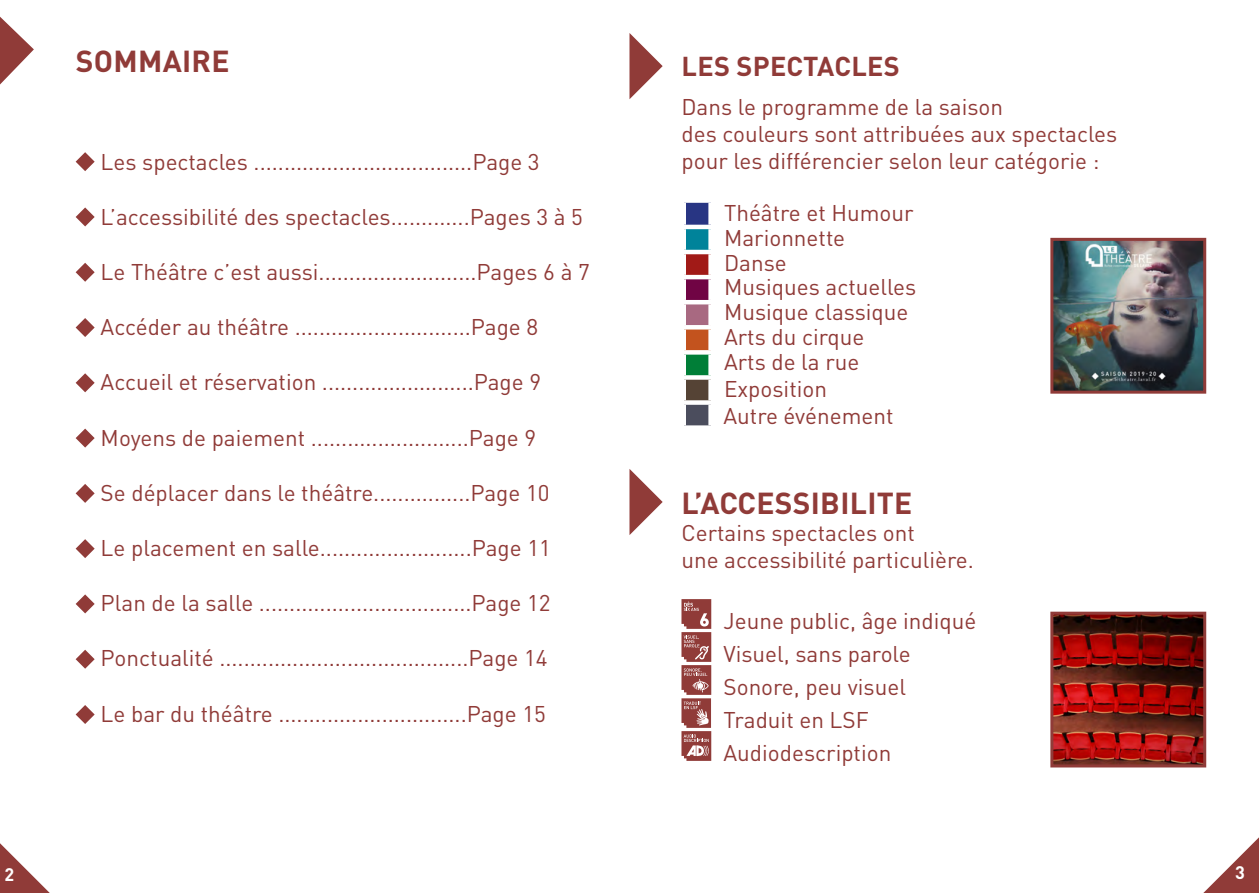
<style>
.page{position:relative;width:1259px;height:893px;background:#fff}
.page>*{position:absolute;margin:0;border:0;box-sizing:border-box;transform-origin:0 0}
.titre1{font:700 30px "DIN Pro";letter-spacing:.01em;color:#903b38}
.titre1-2{font:700 27px "DIN Pro";letter-spacing:.01em;color:#903b38}
.Style_de_paragraphe{font:22.5px/27px "DIN Pro";color:#903b38}
.t1{font:700 18px "DIN Pro";color:#fff}
</style>
<div class="page">
<svg style="left:1203px;top:837px;width:56px;height:56px"></svg>
<svg style="left:0;top:843px;width:50px;height:50px"></svg>
<svg style="left:681px;top:599px;width:30px;height:162px;background:#ab6c6a"></svg>
<svg style="left:76px;top:152px;width:19px;height:19px"></svg>
<svg style="left:76px;top:207px;width:19px;height:19px"></svg>
<svg style="left:76px;top:263px;width:19px;height:19px"></svg>
<svg style="left:76px;top:318px;width:19px;height:19px"></svg>
<svg style="left:76px;top:373px;width:19px;height:19px"></svg>
<svg style="left:76px;top:429px;width:19px;height:19px"></svg>
<svg style="left:76px;top:484px;width:19px;height:19px"></svg>
<svg style="left:76px;top:539px;width:19px;height:19px"></svg>
<svg style="left:76px;top:594px;width:19px;height:19px"></svg>
<svg style="left:76px;top:650px;width:19px;height:19px"></svg>
<svg style="left:0;top:17px;width:34px;height:68px"></svg>
<svg style="left:629px;top:33px;width:33px;height:66px"></svg>
<svg style="left:629px;top:469px;width:33px;height:66px"></svg>
<div style="left:684px;top:201px;width:26px;height:26px;background:#283583"></div>
<div style="left:684px;top:227px;width:26px;height:25px;background:#00839a"></div>
<div style="left:684px;top:252px;width:26px;height:25px;background:#a11a17"></div>
<div style="left:684px;top:277px;width:26px;height:25px;background:#700444"></div>
<div style="left:684px;top:302px;width:26px;height:25px;background:#a86981"></div>
<div style="left:684px;top:327px;width:26px;height:25px;background:#c3531e"></div>
<div style="left:684px;top:352px;width:26px;height:25px;background:#007e37"></div>
<div style="left:684px;top:377px;width:26px;height:26px;background:#554335"></div>
<div style="left:684px;top:403px;width:26px;height:25px;background:#4b4d5d"></div>
<div style="left:681px;top:198px;width:32px;height:5px;background:#fff"></div>
<div style="left:681px;top:203px;width:5px;height:22px;background:#fff"></div>
<div style="left:708px;top:203px;width:5px;height:22px;background:#fff"></div>
<hr style="left:681px;top:225px;width:32px;height:4px;background:#fff">
<div style="left:681px;top:229px;width:5px;height:21px;background:#fff"></div>
<div style="left:708px;top:229px;width:5px;height:21px;background:#fff"></div>
<hr style="left:681px;top:250px;width:32px;height:4px;background:#fff">
<div style="left:681px;top:254px;width:5px;height:21px;background:#fff"></div>
<div style="left:708px;top:254px;width:5px;height:21px;background:#fff"></div>
<hr style="left:681px;top:275px;width:32px;height:4px;background:#fff">
<div style="left:681px;top:279px;width:5px;height:21px;background:#fff"></div>
<div style="left:708px;top:279px;width:5px;height:21px;background:#fff"></div>
<hr style="left:681px;top:300px;width:32px;height:4px;background:#fff">
<div style="left:681px;top:304px;width:5px;height:21px;background:#fff"></div>
<div style="left:708px;top:304px;width:5px;height:21px;background:#fff"></div>
<div style="left:681px;top:325px;width:32px;height:5px;background:#fff"></div>
<div style="left:681px;top:330px;width:5px;height:20px;background:#fff"></div>
<div style="left:708px;top:330px;width:5px;height:20px;background:#fff"></div>
<div style="left:681px;top:350px;width:32px;height:5px;background:#fff"></div>
<div style="left:681px;top:355px;width:5px;height:20px;background:#fff"></div>
<div style="left:708px;top:355px;width:5px;height:20px;background:#fff"></div>
<div style="left:681px;top:375px;width:32px;height:5px;background:#fff"></div>
<div style="left:681px;top:380px;width:5px;height:20px;background:#fff"></div>
<div style="left:708px;top:380px;width:5px;height:20px;background:#fff"></div>
<div style="left:681px;top:400px;width:32px;height:5px;background:#fff"></div>
<div style="left:681px;top:405px;width:5px;height:20px;background:#fff"></div>
<div style="left:708px;top:405px;width:5px;height:20px;background:#fff"></div>
<div style="left:681px;top:425px;width:32px;height:5px;background:#fff"></div>
<img style="left:1054px;top:616px;width:148px;height:147px">
<div style="left:1050px;top:612px;width:156px;height:155px;border:3px solid #903b38"></div>
<img style="left:1054px;top:242px;width:148px;height:148px">
<div style="left:1050px;top:238px;width:156px;height:156px;border:3px solid #903b38"></div>
<svg style="left:76px;top:705px;width:19px;height:19px"></svg>
<p class="titre1" style="left:76px;top:41px;width:155px">SOMMAIRE</p>
<p class="Style_de_paragraphe" style="left:101px;top:147px;width:440px">Les spectacles ....................................Page 3</p>
<p class="Style_de_paragraphe" style="left:101px;top:202px;width:484px">L’accessibilité des spectacles.............Pages 3 à 5</p>
<p class="Style_de_paragraphe" style="left:101px;top:257px;width:491px">Le Théâtre c’est aussi..........................Pages 6 à 7</p>
<p class="Style_de_paragraphe" style="left:101px;top:313px;width:439px">Accéder au théâtre .............................Page 8</p>
<p class="Style_de_paragraphe" style="left:101px;top:368px;width:442px">Accueil et réservation .........................Page 9</p>
<p class="Style_de_paragraphe" style="left:101px;top:423px;width:437px">Moyens de paiement ..........................Page 9</p>
<p class="Style_de_paragraphe" style="left:101px;top:478px;width:450px">Se déplacer dans le théâtre................Page 10</p>
<p class="Style_de_paragraphe" style="left:101px;top:533px;width:452px">Le placement en salle.........................Page 11</p>
<p class="Style_de_paragraphe" style="left:101px;top:589px;width:451px">Plan de la salle ...................................Page 12</p>
<p class="Style_de_paragraphe" style="left:101px;top:644px;width:448px">Ponctualité .........................................Page 14</p>
<p class="Style_de_paragraphe" style="left:101px;top:699px;width:447px">Le bar du théâtre ...............................Page 15</p>
<p class="titre1-2" style="left:681px;top:48px;width:220px">LES SPECTACLES</p>
<p class="Style_de_paragraphe" style="left:681px;top:93px;width:323px">Dans le programme de la saison</p>
<p class="Style_de_paragraphe" style="left:681px;top:120px;width:437px">des couleurs sont attribuées aux spectacles</p>
<p class="Style_de_paragraphe" style="left:681px;top:147px;width:419px">pour les différencier selon leur catégorie :</p>
<p class="Style_de_paragraphe" style="left:724px;top:199px;width:191px">Théâtre et Humour</p>
<p class="Style_de_paragraphe" style="left:724px;top:223px;width:123px">Marionnette</p>
<p class="Style_de_paragraphe" style="left:724px;top:248px;width:64px">Danse</p>
<p class="Style_de_paragraphe" style="left:724px;top:273px;width:194px">Musiques actuelles</p>
<p class="Style_de_paragraphe" style="left:724px;top:298px;width:186px">Musique classique</p>
<p class="Style_de_paragraphe" style="left:724px;top:322px;width:142px">Arts du cirque</p>
<p class="Style_de_paragraphe" style="left:724px;top:347px;width:137px">Arts de la rue</p>
<p class="Style_de_paragraphe" style="left:724px;top:374px;width:105px">Exposition</p>
<p class="Style_de_paragraphe" style="left:723px;top:401px;width:171px">Autre événement</p>
<p class="titre1" style="left:681px;top:482px;width:232px">L’ACCESSIBILITE</p>
<p class="Style_de_paragraphe" style="left:681px;top:518px;width:294px">Certains spectacles ont<br>une accessibilité particulière.</p>
<p class="Style_de_paragraphe" style="left:723px;top:606px;width:254px">Jeune public, âge indiqué</p>
<p class="Style_de_paragraphe" style="left:723px;top:639px;width:189px">Visuel, sans parole</p>
<p class="Style_de_paragraphe" style="left:723px;top:672px;width:184px">Sonore, peu visuel</p>
<p class="Style_de_paragraphe" style="left:723px;top:705px;width:147px">Traduit en LSF</p>
<p class="Style_de_paragraphe" style="left:723px;top:738px;width:169px">Audiodescription</p>
<p class="t1" style="left:4px;top:863px;width:11px">2</p>
<p class="t1" style="left:1235px;top:860px;width:11px">3</p>
</div>
